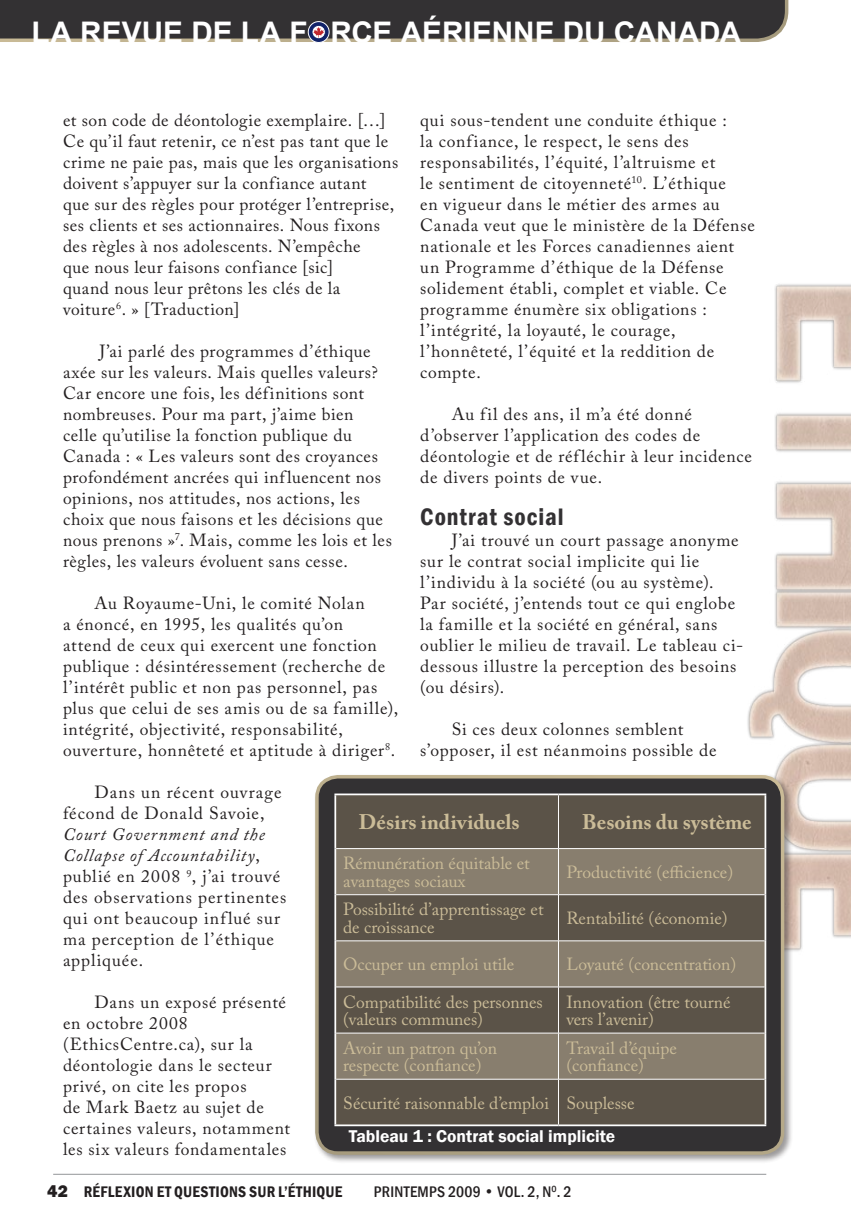
<style>
.page{position:relative;width:851px;height:1229px;background:#fff}
.page>*{position:absolute;margin:0;border:0;box-sizing:border-box;transform-origin:0 0}
.t1{font:700 29.75px "Arial";color:#fff}
.t2{font:600 condensed 24.5px "Franklin Gothic";letter-spacing:.04em;color:#333133}
.t3{font:700 21px "Adobe Caslon Pro";color:#cbbc98}
.t4{font:17.5px/21px "Adobe Caslon Pro";letter-spacing:.04em;color:#231f20}
.t5{font:17.5px/17.5px "Adobe Caslon Pro";color:#cbbc98}
.t6{font:600 17.5px "Franklin Gothic";color:#fff}
.t7{font:600 condensed 15.75px "Franklin Gothic";color:#231f20}
.t8{font:500 condensed 15.75px "Franklin Gothic";letter-spacing:.015em;color:#231f20}
.s1{font-style:italic}
.s2{font-weight:800;font-stretch:normal;font-size:17.5px}
</style>
<div class="page">
<img style="left:747px;top:284px;width:103px;height:666px">
<div style="left:308px;top:21px;width:21px;height:22px;border:1px solid #fff;border-radius:50%"></div>
<svg style="left:0;top:0;width:788px;height:42px;background:#3f3c3c"></svg>
<hr style="left:53px;top:1173px;width:713px;height:1px;background:#939598">
<div style="left:314px;top:774px;width:486px;height:396px;background:#231f20;opacity:.45"></div>
<div style="left:317px;top:776px;width:465px;height:377px;background:#333133;border-radius:21px"></div>
<div style="left:336px;top:795px;width:428px;height:329px;background:#5b5348"></div>
<svg style="left:336px;top:849px;width:428px;height:229px;background:#776d60"></svg>
<hr style="left:334px;top:793px;width:224px;height:2px;background:#fff">
<hr style="left:334px;top:795px;width:2px;height:53px;background:#fff">
<hr style="left:558px;top:793px;width:208px;height:2px;background:#fff">
<hr style="left:764px;top:795px;width:2px;height:53px;background:#fff">
<hr style="left:334px;top:848px;width:2px;height:46px;background:#fff">
<hr style="left:764px;top:848px;width:2px;height:46px;background:#fff">
<hr style="left:334px;top:894px;width:2px;height:46px;background:#fff">
<hr style="left:764px;top:894px;width:2px;height:46px;background:#fff">
<hr style="left:334px;top:940px;width:2px;height:47px;background:#fff">
<hr style="left:764px;top:940px;width:2px;height:47px;background:#fff">
<hr style="left:334px;top:987px;width:2px;height:46px;background:#fff">
<hr style="left:764px;top:987px;width:2px;height:46px;background:#fff">
<hr style="left:334px;top:1033px;width:2px;height:46px;background:#fff">
<hr style="left:764px;top:1033px;width:2px;height:46px;background:#fff">
<hr style="left:334px;top:1079px;width:2px;height:45px;background:#fff">
<hr style="left:764px;top:1079px;width:2px;height:45px;background:#fff">
<hr style="left:334px;top:1124px;width:224px;height:2px;background:#fff">
<hr style="left:558px;top:1124px;width:208px;height:2px;background:#fff">
<hr style="left:558px;top:795px;width:1px;height:53px;background:#fff">
<hr style="left:336px;top:848px;width:222px;height:1px;background:#fff">
<hr style="left:558px;top:848px;width:206px;height:1px;background:#fff">
<hr style="left:558px;top:848px;width:1px;height:46px;background:#fff">
<hr style="left:336px;top:894px;width:222px;height:1px;background:#fff">
<hr style="left:558px;top:894px;width:206px;height:1px;background:#fff">
<hr style="left:558px;top:895px;width:1px;height:45px;background:#fff">
<hr style="left:336px;top:940px;width:222px;height:1px;background:#fff">
<hr style="left:558px;top:940px;width:206px;height:1px;background:#fff">
<hr style="left:558px;top:941px;width:1px;height:45px;background:#fff">
<hr style="left:336px;top:986px;width:222px;height:1px;background:#fff">
<hr style="left:558px;top:986px;width:206px;height:1px;background:#fff">
<hr style="left:558px;top:987px;width:1px;height:45px;background:#fff">
<hr style="left:336px;top:1032px;width:222px;height:1px;background:#fff">
<hr style="left:558px;top:1032px;width:206px;height:1px;background:#fff">
<hr style="left:558px;top:1033px;width:1px;height:46px;background:#fff">
<hr style="left:336px;top:1078px;width:222px;height:1px;background:#fff">
<hr style="left:558px;top:1078px;width:206px;height:1px;background:#fff">
<hr style="left:558px;top:1079px;width:1px;height:45px;background:#fff">
<div style="left:315px;top:775px;width:469px;height:379px;border:4px solid #fff;border-radius:21px"></div>
<h1 class="t1" style="left:32px;top:13px;width:711px">LA REVUE DE LA F RCE AÉRIENNE DU CANADA</h1>
<p class="t4" style="left:63px;top:109px;width:337px">et son code de déontologie exemplaire. […] Ce qu’il faut retenir, ce n’est pas tant que le crime ne paie pas, mais que les organisations doivent s’appuyer sur la confiance autant<br>que sur des règles pour protéger l’entreprise, ses clients et ses actionnaires. Nous fixons des règles à nos adolescents. N’empêche<br>que nous leur faisons confiance [sic]<br>quand nous leur prêtons les clés de la voiture<sup>6</sup>. » [Traduction]</p>
<p class="t4" style="left:63px;top:340px;width:330px;text-indent:36px">J’ai parlé des programmes d’éthique axée sur les valeurs. Mais quelles valeurs?<br>Car encore une fois, les définitions sont nombreuses. Pour ma part, j’aime bien<br>celle qu’utilise la fonction publique du Canada : « Les valeurs sont des croyances profondément ancrées qui influencent nos opinions, nos attitudes, nos actions, les choix que nous faisons et les décisions que nous prenons »<sup>7</sup>. Mais, comme les lois et les règles, les valeurs évoluent sans cesse.</p>
<p class="t4" style="left:63px;top:592px;width:336px;text-indent:32px">Au Royaume-Uni, le comité Nolan<br>a énoncé, en 1995, les qualités qu’on<br>attend de ceux qui exercent une fonction publique : désintéressement (recherche de l’intérêt public et non pas personnel, pas plus que celui de ses amis ou de sa famille), intégrité, objectivité, responsabilité, ouverture, honnêteté et aptitude à diriger<sup>8</sup>.</p>
<p class="t4" style="left:63px;top:781px;width:220px;text-indent:31px">Dans un récent ouvrage fécond de Donald Savoie,</p>
<p class="t4" style="left:63px;top:823px;width:225px"><span class="s1">Court Government and the<br>Collapse of Accountability</span>, publié en 2008 <sup>9</sup>, j’ai trouvé des observations pertinentes qui ont beaucoup influé sur ma perception de l’éthique appliquée.</p>
<p class="t4" style="left:63px;top:991px;width:229px;text-indent:32px">Dans un exposé présenté en octobre 2008 (EthicsCentre.ca), sur la déontologie dans le secteur privé, on cite les propos<br>de Mark Baetz au sujet de certaines valeurs, notamment les six valeurs fondamentales</p>
<p class="t4" style="left:420px;top:109px;width:336px">qui sous-tendent une conduite éthique :<br>la confiance, le respect, le sens des responsabilités, l’équité, l’altruisme et<br>le sentiment de citoyenneté<sup>10</sup>. L’éthique<br>en vigueur dans le métier des armes au Canada veut que le ministère de la Défense nationale et les Forces canadiennes aient un Programme d’éthique de la Défense solidement établi, complet et viable. Ce programme énumère six obligations : l’intégrité, la loyauté, le courage, l’honnêteté, l’équité et la reddition de compte.</p>
<p class="t4" style="left:420px;top:403px;width:333px;text-indent:32px">Au fil des ans, il m’a été donné d’observer l’application des codes de déontologie et de réfléchir à leur incidence de divers points de vue.</p>
<h2 class="t2" style="left:420px;top:500px;width:145px">CONTRAT SOCIAL</h2>
<p class="t4" style="left:420px;top:529px;width:322px;text-indent:32px">J’ai trouvé un court passage anonyme sur le contrat social implicite qui lie l’individu à la société (ou au système).<br>Par société, j’entends tout ce qui englobe la famille et la société en général, sans oublier le milieu de travail. Le tableau ci&shy;dessous illustre la perception des besoins (ou désirs).</p>
<p class="t4" style="left:420px;top:718px;width:298px;text-align:center">Si ces deux colonnes semblent s’opposer, il est néanmoins possible de</p>
<p class="t3" style="left:359px;top:809px;width:162px">Désirs individuels</p>
<p class="t3" style="left:582px;top:809px;width:171px">Besoins du système</p>
<p class="t5" style="left:343px;top:854px;width:188px">Rémunération équitable et avantages sociaux</p>
<p class="t5" style="left:566px;top:863px;width:168px">Productivité (efficience)</p>
<p class="t5" style="left:343px;top:900px;width:202px">Possibilité d’apprentissage et de croissance</p>
<p class="t5" style="left:566px;top:909px;width:163px">Rentabilité (économie)</p>
<p class="t5" style="left:343px;top:955px;width:172px">Occuper un emploi utile</p>
<p class="t5" style="left:566px;top:955px;width:171px">Loyauté (concentration)</p>
<p class="t5" style="left:343px;top:993px;width:201px">Compatibilité des personnes (valeurs communes)</p>
<p class="t5" style="left:566px;top:993px;width:166px">Innovation (être tourné vers l’avenir)</p>
<p class="t5" style="left:343px;top:1039px;width:155px">Avoir un patron qu’on respecte (confiance)</p>
<p class="t5" style="left:566px;top:1039px;width:112px">Travail d’équipe (confiance)</p>
<p class="t5" style="left:343px;top:1093px;width:293px">Sécurité raisonnable d’emploi Souplesse</p>
<p class="t6" style="left:349px;top:1125px;width:268px">Tableau 1 : Contrat social implicite</p>
<p class="t7" style="left:47px;top:1181px;width:54px"><span class="s2">42</span> RÉFLEXION</p>
<p class="t7" style="left:157px;top:1181px;width:27px">ET QUESTIONS</p>
<p class="t7" style="left:249px;top:1181px;width:10px">SUR</p>
<p class="t7" style="left:278px;top:1181px;width:27px">L’ÉTHIQUE</p>
<p class="t8" style="left:374px;top:1181px;width:199px">PRINTEMPS 2009 • Vol. 2, N<sup>o</sup>. 2</p>
</div>
